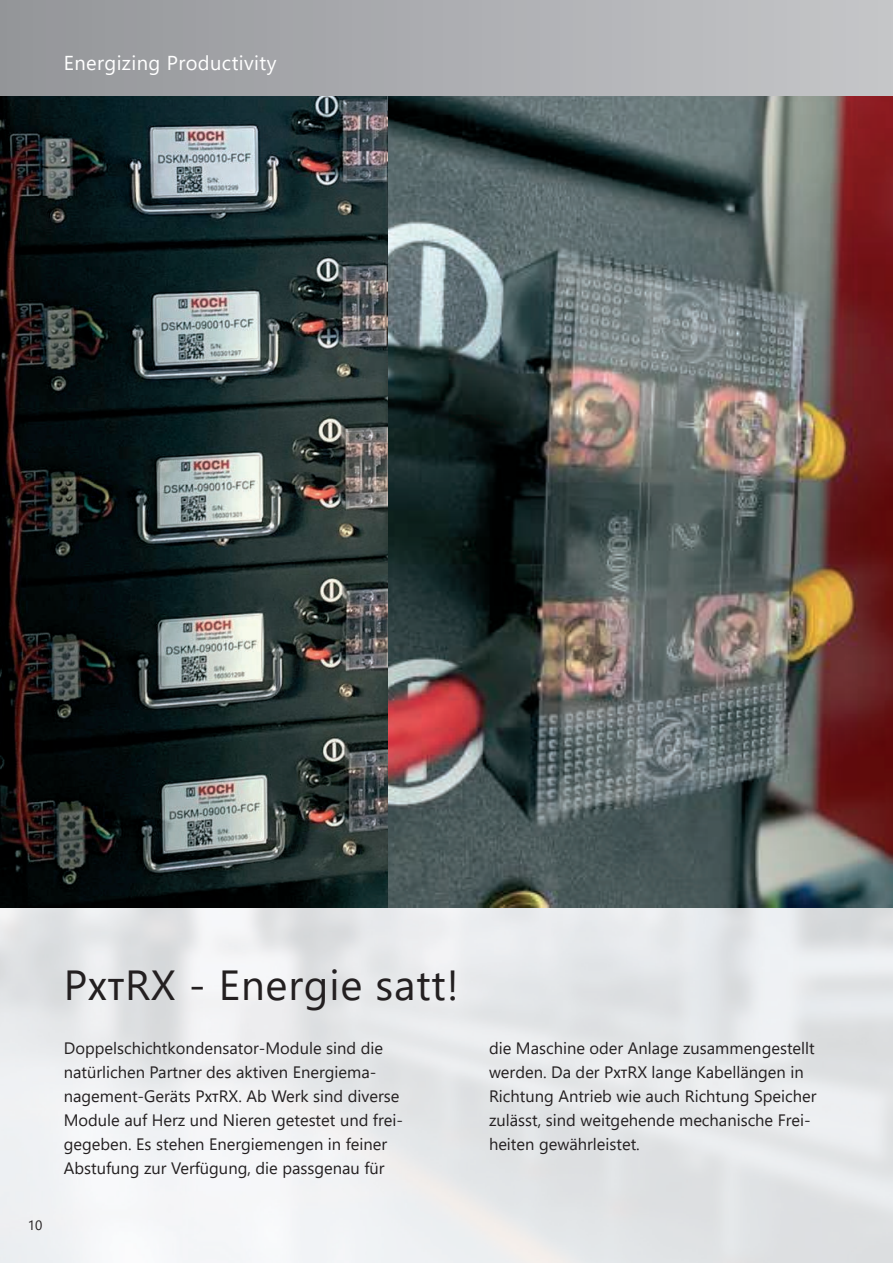
<style>
.page{position:relative;width:893px;height:1263px;background:#fff}
.page>*{position:absolute;margin:0;border:0;box-sizing:border-box;transform-origin:0 0}
.t1{font:42px "Segoe UI";letter-spacing:.02em;color:#231f20}
.t2{font:20.1px "Segoe UI";letter-spacing:.02em;color:#fff}
.t3{font:16.5px/24px "Segoe UI";color:#231f20}
.t4{font:13.5px "Segoe UI";color:#231f20}
.s1{font-weight:600;font-size:30px}
.s2{font-weight:600;font-size:11.85px}
</style>
<div class="page">
<img style="left:0;top:907px;width:893px;height:356px">
<img style="left:388px;top:96px;width:505px;height:811px">
<img style="left:0;top:96px;width:388px;height:811px">
<div style="left:0;top:0;width:893px;height:96px;background:linear-gradient(to right,#939599,#c5c6c9)"></div>
<p class="t2" style="left:64px;top:44px;width:214px">Energizing Productivity</p>
<p class="t4" style="left:28px;top:1213px;width:16px">10</p>
<h1 class="t1" style="left:64px;top:945px;width:396px">P<span class="s1">XT</span>RX - Energie satt!</h1>
<p class="t3" style="left:64px;top:1035px;width:341px">Doppelschichtkondensator-Module sind die natürlichen Partner des aktiven Energiema&shy;nagement-Geräts P<span class="s2">XT</span>RX. Ab Werk sind diverse Module auf Herz und Nieren getestet und frei&shy;gegeben. Es stehen Energiemengen in feiner Abstufung zur Verfügung, die passgenau für</p>
<p class="t3" style="left:489px;top:1035px;width:329px">die Maschine oder Anlage zusammengestellt werden. Da der P<span class="s2">XT</span>RX lange Kabellängen in Richtung Antrieb wie auch Richtung Speicher zulässt, sind weitgehende mechanische Frei&shy;heiten gewährleistet.</p>
</div>
